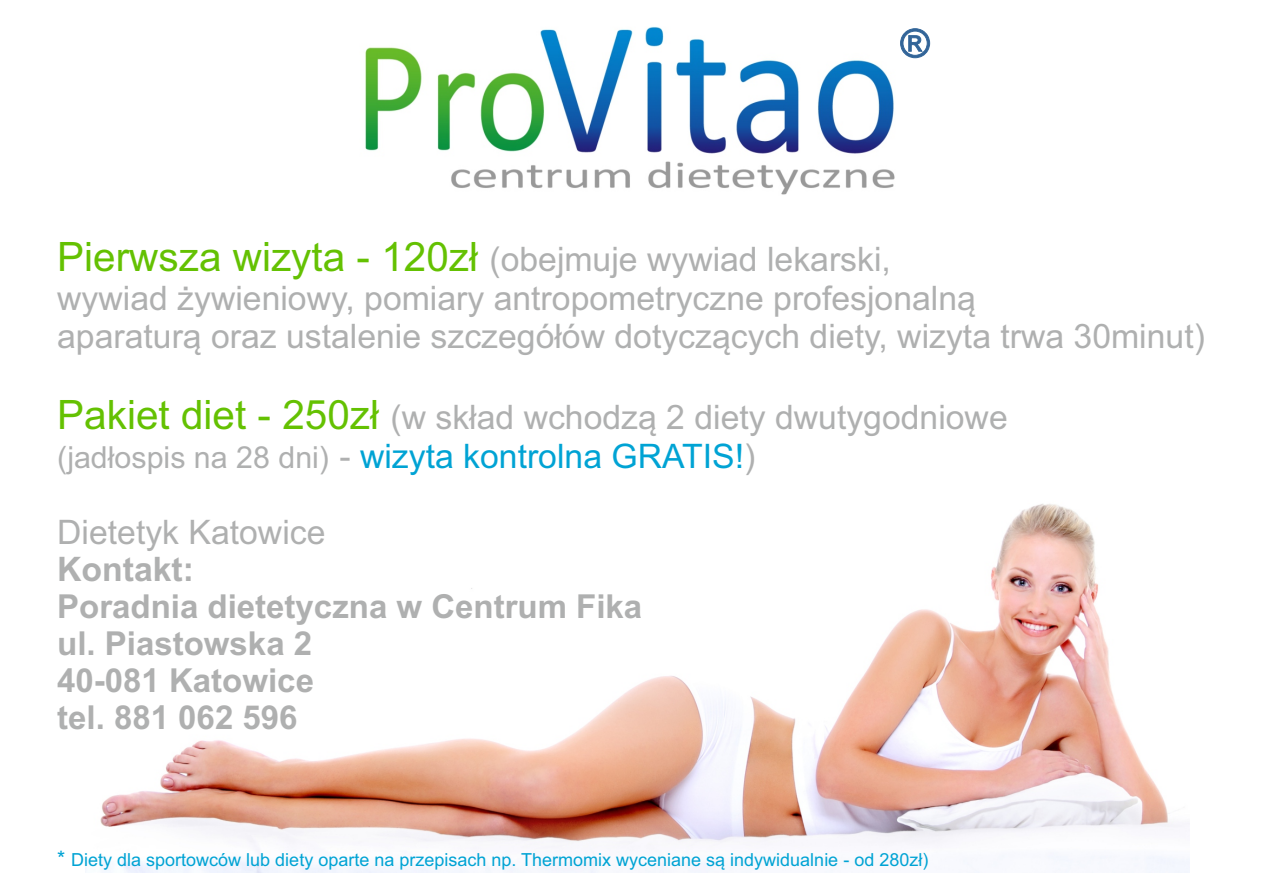
<style>
.page{position:relative;width:1263px;height:893px;background:#fff}
.page>*{position:absolute;margin:0;border:0;box-sizing:border-box;transform-origin:0 0}
.t1{font:33.75px/38.4px "Arial";color:#afb0b0}
.t2{font:700 33.75px "Arial";color:#afb0b0}
.t3{font:700 33px/36.9px "Arial";color:#afb0b0}
.t4{font:18px "Arial";color:#00a3d4}
.s1{font-size:40.5px;color:#64c102}
.s2{font-size:30.45px}
.s3{color:#00a3d4}
.s4{font-size:21px}
</style>
<div class="page">
<img style="left:85px;top:504px;width:1104px;height:369px">
<img style="left:365px;top:26px;width:530px;height:169px">
<svg style="left:900px;top:28px;width:30px;height:30px"></svg>
<p class="t1" style="left:57px;top:243px;width:1149px"><span class="s1">Pierwsza wizyta - 120zł</span> (obejmuje wywiad lekarski,<br>wywiad żywieniowy, pomiary antropometryczne profesjonalną<br>aparaturą oraz ustalenie szczegółów dotyczących diety, wizyta trwa 30minut)</p>
<p class="t1" style="left:57px;top:401px;width:952px;line-height:39.2px"><span class="s1">Pakiet diet - 250zł</span> (w skład wchodzą 2 diety dwutygodniowe <span class="s2">(jadłospis na 28 dni)</span> - <span class="s3">wizyta kontrolna GRATIS!</span>)</p>
<p class="t1" style="left:57px;top:516px;width:270px">Dietetyk Katowice</p>
<p class="t2" style="left:57px;top:557px;width:138px">Kontakt:</p>
<p class="t3" style="left:57px;top:591px;width:586px">Poradnia dietetyczna w Centrum Fika ul. Piastowska 2<br>40-081 Katowice<br>tel. 881 062 596</p>
<p class="t4" style="left:57px;top:852px;width:873px"><span class="s4">*</span> Diety dla sportowców lub diety oparte na przepisach np. Thermomix wyceniane są indywidualnie - od 280zł)</p>
</div>
